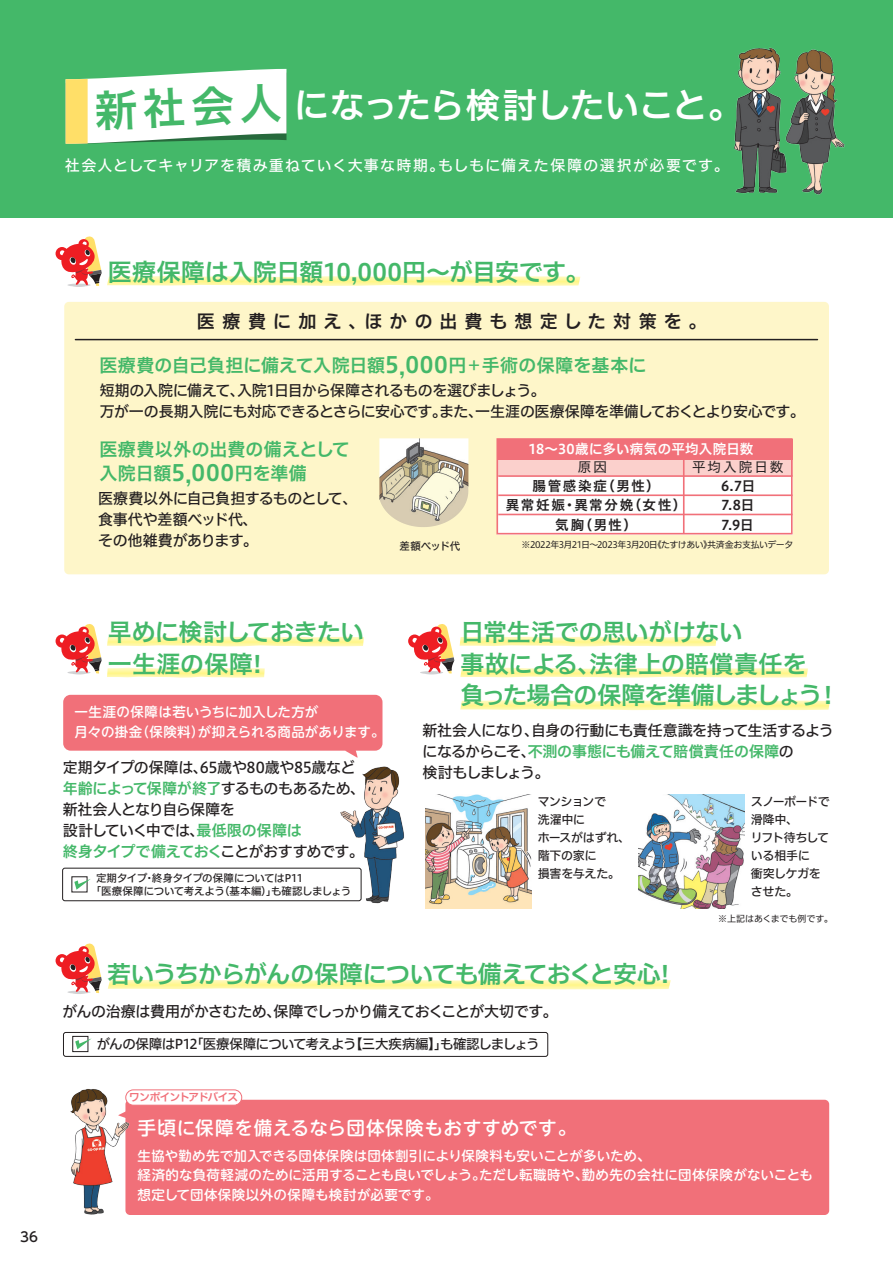
<style>
.page{position:relative;width:893px;height:1263px;background:#fff}
.page>*{position:absolute;margin:0;border:0;box-sizing:border-box;transform-origin:0 0}
.t1{font:34.5px "Hiragino UD Sans F Std W6";letter-spacing:-.015em;color:#fff}
.t2{font:24px/31.5px "Hiragino UD Sans F Std W6";letter-spacing:-.025em;color:#44b869}
.t3{font:24px "Hiragino UD Sans F Std W6";letter-spacing:-.005em;color:#44b869}
.t4{font:500 18.75px "UD Shin M Go Pro";letter-spacing:.025em;color:#fff}
.t5{font:18px/24.8px "Hiragino UD Sans F Std W6";letter-spacing:.005em;color:#44b869}
.t6{font:18px "Hiragino UD Sans F Std W6";letter-spacing:.39em;color:#231f20}
.t7{font:15px/21px "Hiragino UD Sans F Std W5";letter-spacing:-.03em;color:#231f20}
.t8{font:15px "Hiragino UD Sans F Std W6";letter-spacing:-.015em;color:#44b869}
.t9{font:15px "Hiragino UD Sans F Std W5";letter-spacing:.075em;color:#fff}
.t10{font:15px/21px "Hiragino UD Sans F Std W5";letter-spacing:-.055em;color:#231f20}
.t11{font:15px "Hiragino UD Sans F Std W5";letter-spacing:-.085em;color:#231f20}
.t12{font:500 13.5px/19.5px "UD Shin M Go Pro";letter-spacing:.01em;color:#fff}
.t13{font:13.5px/19px "Hiragino UD Sans F Std W6";letter-spacing:.12em;color:#231f20;text-align:center}
.t14{font:13.5px "Hiragino UD Sans F Std W5";letter-spacing:-.045em;color:#231f20}
.t15{font:13.5px "Hiragino UD Sans F Std W6";letter-spacing:.02em;color:#fff}
.t16{font:13.5px "Hiragino UD Sans F Std W4";letter-spacing:.15em;color:#231f20}
.t17{font:500 13.5px "UD Shin Go Pro";color:#231f20}
.t18{font:12px/18px "Hiragino UD Sans F Std W5";letter-spacing:-.025em;color:#231f20}
.t19{font:10.5px/13.5px "Hiragino UD Sans F Std W5";letter-spacing:-.025em;color:#231f20}
.t20{font:10.5px "Hiragino UD Sans F Std W6";letter-spacing:-.06em;color:#f17079}
.t21{font:9px "Hiragino UD Sans F Std W4";letter-spacing:-.045em;color:#231f20}
.t22{font:9px "Hiragino UD Sans F Std W4";letter-spacing:-.005em;color:#231f20}
.s1{font-size:22.5px}
.s2{font-family:"Hiragino UD Sans F Std W5";color:#231f20}
.s3{font-family:"Hiragino UD Sans F Std W6";color:#44b869}
</style>
<div class="page">
<div style="left:0;top:0;width:893px;height:217px;background:#44b869"></div>
<img style="left:734px;top:47px;width:111px;height:148px">
<div style="left:64px;top:302px;width:765px;height:272px;background:#fef6c9;border-radius:5px"></div>
<hr style="left:75px;top:339px;width:742px;height:1px;background:#231f20">
<svg style="left:56px;top:236px;width:524px;height:51px"></svg>
<img style="left:379px;top:438px;width:9px;height:75px">
<div style="left:125px;top:1100px;width:704px;height:115px;background:#f17079;border-radius:5px"></div>
<img style="left:70px;top:1089px;width:60px;height:126px">
<div style="left:126px;top:1090px;width:116px;height:15px;background:#fff;border-radius:8px"></div>
<div style="left:125px;top:1089px;width:117px;height:16px;border:1px solid #f17079;border-radius:8px"></div>
<svg style="left:108px;top:979px;width:563px;height:10px;background:#fff7ad"></svg>
<svg style="left:56px;top:943px;width:46px;height:51px"></svg>
<img style="left:426px;top:795px;width:106px;height:113px">
<img style="left:638px;top:795px;width:106px;height:114px">
<div style="left:62px;top:868px;width:299px;height:33px;border:1px solid #231f20;border-radius:2px"></div>
<svg style="left:74px;top:879px;width:17px;height:11px"></svg>
<svg style="left:460px;top:668px;width:348px;height:10px;background:#fff8ac"></svg>
<svg style="left:460px;top:700px;width:370px;height:10px;background:#fff8ac"></svg>
<svg style="left:56px;top:624px;width:308px;height:54px"></svg>
<svg style="left:460px;top:636px;width:257px;height:10px;background:#fff8ad"></svg>
<svg style="left:408px;top:624px;width:46px;height:50px"></svg>
<div style="left:63px;top:695px;width:319px;height:56px;background:#f17079;border-radius:7px"></div>
<svg style="left:345px;top:750px;width:13px;height:8px"></svg>
<img style="left:341px;top:766px;width:63px;height:137px">
<div style="left:63px;top:1032px;width:485px;height:25px;border:1px solid #231f20;border-radius:2px"></div>
<div style="left:72px;top:1036px;width:16px;height:16px;border:1px solid #231f20"></div>
<svg style="left:75px;top:1038px;width:17px;height:11px"></svg>
<div style="left:497px;top:457px;width:295px;height:77px;background:#fff"></div>
<div style="left:497px;top:457px;width:295px;height:19px;background:#fbd0cc"></div>
<div style="left:497px;top:439px;width:295px;height:20px;background:#f17079"></div>
<div style="left:496px;top:438px;width:297px;height:96px;border:2px solid #f17079"></div>
<hr style="left:498px;top:475px;width:294px;height:2px;background:#f17079">
<hr style="left:498px;top:494px;width:294px;height:2px;background:#f17079">
<hr style="left:498px;top:514px;width:294px;height:1px;background:#f17079">
<hr style="left:683px;top:458px;width:2px;height:76px;background:#f17079">
<svg style="left:66px;top:69px;width:220px;height:75px;background:#e3efda"></svg>
<h1 class="t1" style="left:294px;top:79px;width:450px">になったら検討したいこと。</h1>
<p class="t9" style="left:65px;top:154px;width:666px">社会人としてキャリアを積み重ねていく大事な時期。もしもに備えた保障の選択が必要です。</p>
<h2 class="t3" style="left:108px;top:253px;width:484px">医療保障は入院日額10,000円～が目安です。</h2>
<p class="t6" style="left:197px;top:307px;width:511px">医療費に加え、ほかの出費も想定した対策を。</p>
<p class="t5" style="left:99px;top:352px;width:549px">医療費の自己負担に備えて入院日額<span class="s1">5,000</span>円＋手術の保障を基本に</p>
<p class="t7" style="left:100px;top:379px;width:707px">短期の入院に備えて、入院1日目から保障されるものを選びましょう。<br>万が一の長期入院にも対応できるとさらに安心です。また、一生涯の医療保障を準備しておくとより安心です。</p>
<p class="t5" style="left:99px;top:435px;width:252px">医療費以外の出費の備えとして入院日額<span class="s1">5,000</span>円を準備</p>
<p class="t7" style="left:98px;top:487px;width:261px">医療費以外に自己負担するものとして、食事代や差額ベッド代、<br>その他雑費があります。</p>
<p class="t19" style="left:400px;top:539px;width:62px">差額ベッド代</p>
<p class="t15" style="left:528px;top:438px;width:226px">18～30歳に多い病気の平均入院日数</p>
<p class="t13" style="left:506px;top:476px;width:182px">腸管感染症（男性）<br>異常妊娠・異常分娩（女性）気胸（男性）</p>
<p class="t13" style="left:721px;top:476px;width:36px;text-align:justify">6.7日7.8日7.9日</p>
<p class="t16" style="left:578px;top:457px;width:31px">原因</p>
<p class="t16" style="left:692px;top:457px;width:93px">平均入院日数</p>
<p class="t21" style="left:522px;top:537px;width:273px">※2022年3月21日～2023年3月20日《たすけあい》共済金お支払いデータ</p>
<p class="t17" style="left:20px;top:1226px;width:19px">36</p>
<h2 class="t2" style="left:108px;top:615px;width:258px">早めに検討しておきたい一生涯の保障!</h2>
<h2 class="t2" style="left:460px;top:615px;width:381px">日常生活での思いがけない<br>事故による、法律上の賠償責任を<br>負った場合の保障を準備しましょう！</h2>
<p class="t12" style="left:75px;top:702px;width:312px">一生涯の保障は若いうちに加入した方が<br>月々の掛金（保険料）が抑えられる商品があります。</p>
<p class="t7" style="left:63px;top:756px;width:294px">定期タイプの保障は、65歳や80歳や85歳など</p>
<p class="t8" style="left:63px;top:777px;width:304px">年齢によって保障が終了<span class="s2">するものもあるため、</span></p>
<p class="t10" style="left:63px;top:798px;width:240px">新社会人となり自ら保障を<br>設計していく中では、<span class="s3">最低限の保障は</span></p>
<p class="t8" style="left:63px;top:840px;width:303px">終身タイプで備えておく<span class="s2">ことがおすすめです。</span></p>
<p class="t7" style="left:423px;top:719px;width:413px">新社会人になり、自身の行動にも責任意識を持って生活するよう</p>
<p class="t8" style="left:423px;top:739px;width:373px"><span class="s2">になるからこそ、</span>不測の事態にも備えて賠償責任の保障<span class="s2">の</span></p>
<p class="t11" style="left:423px;top:761px;width:129px">検討もしましょう。</p>
<p class="t18" style="left:538px;top:792px;width:94px">マンションで<br>洗濯中に<br>ホースがはずれ、階下の家に<br>損害を与えた。</p>
<p class="t18" style="left:751px;top:792px;width:81px">スノーボードで滑降中、<br>リフト待ちしている相手に<br>衝突しケガをさせた。</p>
<p class="t19" style="left:91px;top:870px;width:262px;text-indent:5px">定期タイプ・終身タイプの保障についてはP11<br>「医療保障について考えよう（基本編）」も確認しましょう</p>
<h2 class="t2" style="left:107px;top:957px;width:564px">若いうちからがんの保障についても備えておくと安心!</h2>
<p class="t7" style="left:62px;top:1000px;width:497px">がんの治療は費用がかさむため、保障でしっかり備えておくことが大切です。</p>
<p class="t14" style="left:97px;top:1034px;width:444px">がんの保障はP12「医療保障について考えよう【三大疾病編】」も確認しましょう</p>
<p class="t20" style="left:129px;top:1089px;width:110px">ワンポイントアドバイス</p>
<p class="t4" style="left:138px;top:1112px;width:441px">手頃に保障を備えるなら団体保険もおすすめです。</p>
<p class="t22" style="left:718px;top:912px;width:117px">※上記はあくまでも例です。</p>
<p class="t12" style="left:138px;top:1145px;width:677px">生協や勤め先で加入できる団体保険は団体割引により保険料も安いことが多いため、<br>経済的な負荷軽減のために活用することも良いでしょう。ただし転職時や、勤め先の会社に団体保険がないことも想定して団体保険以外の保障も検討が必要です。</p>
</div>
